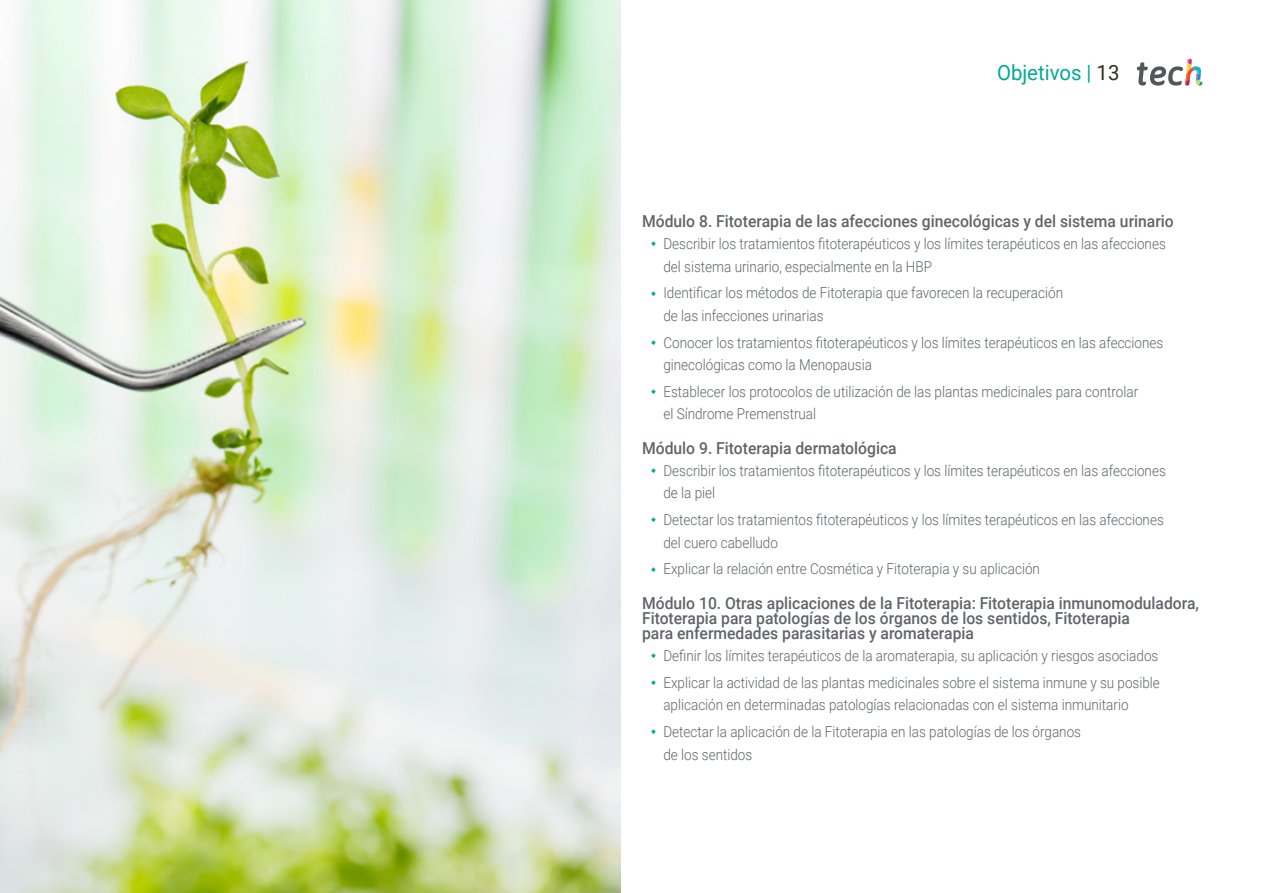
<style>
.page{position:relative;width:1263px;height:893px;background:#fff}
.page>*{position:absolute;margin:0;border:0;box-sizing:border-box;transform-origin:0 0}
.t1{font:21px "Roboto";color:#00a996}
.t2{font:500 16.5px/15px "Roboto";color:#61646a;scale:.95 1}
.t3{font:300 15px/22.5px "Roboto";color:#61646a;scale:.9 1}
.s1{color:#312e20}
</style>
<div class="page">
<img style="left:0;top:0;width:621px;height:893px">
<svg style="left:1137px;top:59px;width:65px;height:27px"></svg>
<h1 class="t1" style="left:997px;top:57px;width:124px">Objetivos | <span class="s1">13</span></h1>
<p class="t2" style="left:642px;top:213px;width:561px">Módulo 8. Fitoterapia de las afecciones ginecológicas y del sistema urinario</p>
<p class="t3" style="left:663px;top:232px;width:560px">Describir los tratamientos fitoterapéuticos y los límites terapéuticos en las afecciones del sistema urinario, especialmente en la HBP</p>
<p class="t3" style="left:663px;top:281px;width:446px">Identificar los métodos de Fitoterapia que favorecen la recuperación de las infecciones urinarias</p>
<p class="t3" style="left:663px;top:330px;width:557px">Conocer los tratamientos fitoterapéuticos y los límites terapéuticos en las afecciones ginecológicas como la Menopausia</p>
<p class="t3" style="left:663px;top:380px;width:529px">Establecer los protocolos de utilización de las plantas medicinales para controlar el Síndrome Premenstrual</p>
<p class="t2" style="left:642px;top:440px;width:269px">Módulo 9. Fitoterapia dermatológica</p>
<p class="t3" style="left:663px;top:459px;width:560px">Describir los tratamientos fitoterapéuticos y los límites terapéuticos en las afecciones de la piel</p>
<p class="t3" style="left:663px;top:508px;width:557px">Detectar los tratamientos fitoterapéuticos y los límites terapéuticos en las afecciones del cuero cabelludo</p>
<p class="t3" style="left:663px;top:557px;width:420px">Explicar la relación entre Cosmética y Fitoterapia y su aplicación</p>
<p class="t2" style="left:642px;top:595px;width:588px">Módulo 10. Otras aplicaciones de la Fitoterapia: Fitoterapia inmunomoduladora,<br>Fitoterapia para patologías de los órganos de los sentidos, Fitoterapia<br>para enfermedades parasitarias y aromaterapia</p>
<p class="t3" style="left:663px;top:642px;width:553px;line-height:26.7px">Definir los límites terapéuticos de la aromaterapia, su aplicación y riesgos asociados<br>Explicar la actividad de las plantas medicinales sobre el sistema inmune y su posible</p>
<p class="t3" style="left:663px;top:691px;width:518px;line-height:26.7px">aplicación en determinadas patologías relacionadas con el sistema inmunitario<br>Detectar la aplicación de la Fitoterapia en las patologías de los órganos</p>
<p class="t3" style="left:663px;top:742px;width:100px">de los sentidos</p>
</div>
